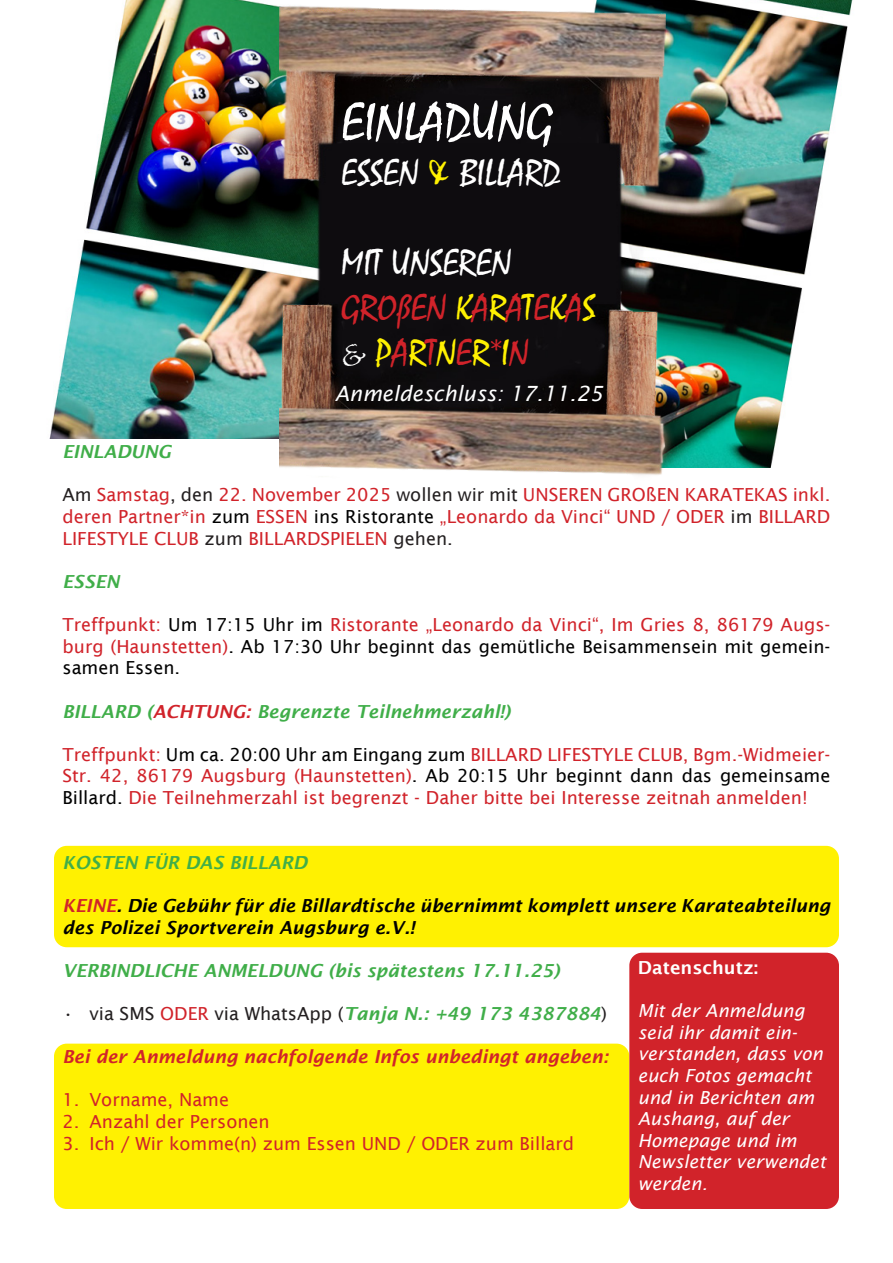
<style>
.page{position:relative;width:893px;height:1263px;background:#fff}
.page>*{position:absolute;margin:0;border:0;box-sizing:border-box;transform-origin:0 0}
.t1{font:54px "Mistral";color:#fff}
.t2{font:37.5px "Mistral";color:#fff}
.t3{font:37.5px "Mistral";color:#d1232a}
.t4{font:37.5px "Mistral";color:#fff101}
.t5{font:italic 21px "Lucida Sans";color:#fff}
.t6{font:18px/21.6px "Lucida Sans";color:#d1232a;text-align:justify}
.t7{font:italic 600 18px "Lucida Sans";color:#40ae49}
.t8{font:18px/21.6px "Lucida Sans";color:#000;text-align:justify}
.t9{font:italic 18px/21.6px "Lucida Sans";color:#fff}
.t10{font:italic 600 18px/21.6px "Lucida Sans";color:#000}
.t11{font:italic 600 18px "Lucida Sans";color:#d1232a}
.t12{font:600 18px "Lucida Sans";color:#fff}
.s1{color:#fff101}
.s2{font-family:"Papyrus";color:#fff}
.s3{color:#d1232a}
.s4{color:#231f20}
.s5{color:#000}
.s6{font-weight:400;font-style:normal;color:#231f20}
.s7{font-weight:400;font-style:normal;color:#d1232a}
</style>
<div class="page">
<div style="left:54px;top:846px;width:785px;height:101px;background:#fff101;border-radius:13px"></div>
<img style="left:703px;top:0;width:150px;height:468px">
<div style="left:54px;top:1044px;width:575px;height:165px;background:#fff101;border-radius:13px"></div>
<div style="left:629px;top:953px;width:210px;height:256px;background:#d1232a;border-radius:13px"></div>
<img style="left:49px;top:0;width:230px;height:439px">
<img style="left:279px;top:0;width:424px;height:475px">
<p class="t1" style="left:341px;top:90px;width:213px">EINLADUNG</p>
<p class="t2" style="left:341px;top:151px;width:220px">ESSEN <span class="s1">&amp;</span> BILLARD</p>
<p class="t2" style="left:341px;top:241px;width:172px">MIT UNSEREN</p>
<p class="t3" style="left:341px;top:286px;width:256px">GROßEN <span class="s1">K</span>A<span class="s1">R</span>A<span class="s1">T</span>E<span class="s1">K</span>A<span class="s1">S</span></p>
<p class="t4" style="left:341px;top:331px;width:189px"><span class="s2">&amp;</span> P<span class="s3">A</span>R<span class="s3">T</span>N<span class="s3">E</span>R<span class="s3">*</span>I<span class="s3">N</span></p>
<p class="t5" style="left:335px;top:382px;width:269px">Anmeldeschluss: 17.11.25</p>
<p class="t7" style="left:63px;top:442px;width:110px">EINLADUNG</p>
<p class="t6" style="left:63px;top:484px;width:769px"><span class="s4">Am</span> Samstag<span class="s4">, den</span> 22. November 2025 <span class="s4">wollen wir mit</span> UNSEREN GROßEN KARATEKAS inkl. deren Partner*in <span class="s5">zum</span> ESSEN <span class="s5">ins Ristorante</span> „Leonardo da Vinci“ UND / ODER <span class="s4">im</span> BILLARD LIFESTYLE CLUB <span class="s4">zum</span> BILLARDSPIELEN <span class="s4">gehen.</span></p>
<p class="t7" style="left:63px;top:571px;width:59px">ESSEN</p>
<p class="t8" style="left:63px;top:614px;width:769px"><span class="s3">Treffpunkt:</span> Um 17:15 Uhr im <span class="s3">Ristorante „Leonardo da Vinci“, Im Gries 8, 86179 Augs&shy;burg (Haunstetten)</span>. Ab 17:30 Uhr beginnt das gemütliche Beisammensein mit gemein&shy;samen Essen.</p>
<p class="t7" style="left:63px;top:701px;width:449px">BILLARD (<span class="s3">ACHTUNG:</span> Begrenzte Teilnehmerzahl!)</p>
<p class="t6" style="left:63px;top:743px;width:769px">Treffpunkt: <span class="s5">Um ca. 20:00 Uhr am Eingang zum</span> BILLARD LIFESTYLE CLUB, Bgm.-Widmeier-Str. 42, 86179 Augsburg (Haunstetten)<span class="s5">. Ab 20:15 Uhr beginnt dann das gemeinsame Billard.</span> Die Teilnehmerzahl ist begrenzt - Daher bitte bei Interesse zeitnah anmelden!</p>
<p class="t7" style="left:63px;top:852px;width:246px">KOSTEN FÜR DAS BILLARD</p>
<p class="t10" style="left:63px;top:895px;width:769px"><span class="s3">KEINE</span>. Die Gebühr für die Billardtische übernimmt komplett unsere Karateabteilung des Polizei Sportverein Augsburg e.V.!</p>
<p class="t7" style="left:63px;top:960px;width:499px">VERBINDLICHE ANMELDUNG (bis spätestens 17.11.25)</p>
<p class="t7" style="left:63px;top:1003px;width:546px"><span class="s6">• via SMS</span> <span class="s7">ODER</span> <span class="s6">via WhatsApp (</span>Tanja N.: +49 173 4387884<span class="s6">)</span></p>
<p class="t11" style="left:63px;top:1046px;width:548px">Bei der Anmeldung nachfolgende Infos unbedingt angeben:</p>
<p class="t6" style="left:63px;top:1089px;width:168px">1. Vorname, Name</p>
<p class="t6" style="left:63px;top:1111px;width:209px">2. Anzahl der Personen</p>
<p class="t6" style="left:63px;top:1132px;width:513px">3. Ich / Wir komme(n) zum Essen UND / ODER zum Billard</p>
<p class="t12" style="left:638px;top:957px;width:122px">Datenschutz:</p>
<p class="t9" style="left:638px;top:1000px;width:190px">Mit der Anmeldung seid ihr damit ein&shy;verstanden, dass von euch Fotos gemacht und in Berichten am<br>Aushang, auf der<br>Homepage und im<br>Newsletter verwendet werden.</p>
</div>
